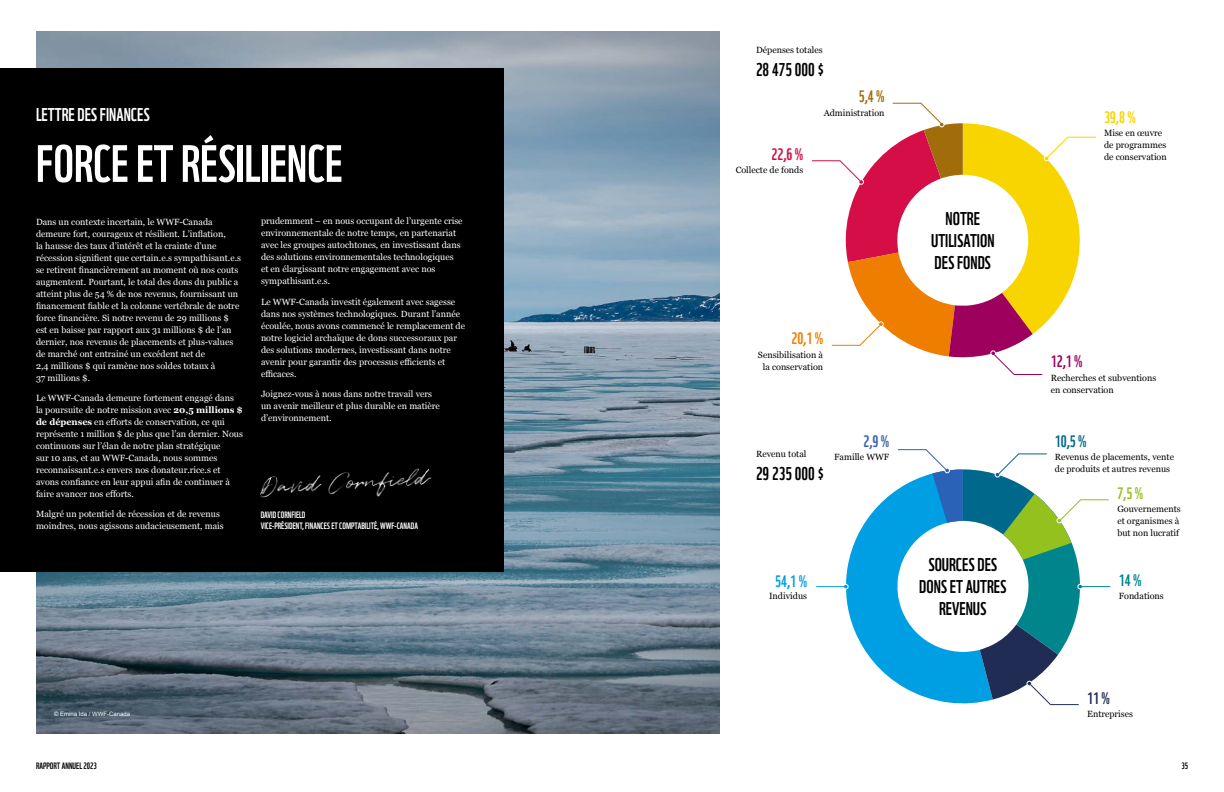
<style>
.page{position:relative;width:1224px;height:792px;background:#fff}
.page>*{position:absolute;margin:0;border:0;box-sizing:border-box;transform-origin:0 0}
.t1{font:51px "WWF";color:#fff}
.t2{font:18px/22px "WWF";color:#000;text-align:center}
.t3{font:18px "WWF";color:#fff}
.t4{font:16.1px "WWF";color:#f9d500}
.t5{font:16.1px "WWF";color:#9e005d}
.t6{font:16.1px "WWF";color:#ef7d00}
.t7{font:16.1px "WWF";color:#d60e47}
.t8{font:16.1px "WWF";color:#009fe3}
.t9{font:16.1px "WWF";color:#00688b}
.t10{font:16.1px "WWF";color:#a16d0b}
.t11{font:16.1px "WWF";color:#3862ab}
.t12{font:16.1px "WWF";color:#95c11f}
.t13{font:16.1px "WWF";color:#00858c}
.t14{font:16.1px "WWF";color:#212c55}
.t15{font:9px/12px "Georgia";color:#fff}
.t16{font:9px/12px "Georgia";color:#000}
.t17{font:9px/11px "WWF";color:#fff}
.t18{font:9px "WWF";color:#000}
.t19{font:6px "Arial";color:#fff}
.s1{font-weight:700}
</style>
<div class="page">
<img style="left:36px;top:31px;width:684px;height:703px">
<div style="left:0;top:68px;width:504px;height:504px;background:#000"></div>
<img style="left:260px;top:468px;width:172px;height:30px">
<svg style="left:812px;top:102px;width:284px;height:273px"></svg>
<svg style="left:816px;top:449px;width:294px;height:257px"></svg>
<p class="t16" style="left:756px;top:44px;width:68px">Dépenses totales</p>
<h2 class="t3" style="left:36px;top:101px;width:115px">LETTRE DES FINANCES</h2>
<h1 class="t1" style="left:36px;top:124px;width:308px">FORCE ET RÉSILIENCE</h1>
<p class="t15" style="left:36px;top:215px;width:207px">Dans un contexte incertain, le WWF-Canada demeure fort, courageux et résilient. L’inflation,<br>la hausse des taux d’intérêt et la crainte d’une récession signifient que certain.e.s sympathisant.e.s se retirent financièrement au moment où nos couts augmentent. Pourtant, le total des dons du public a atteint plus de 54 % de nos revenus, fournissant un financement fiable et la colonne vertébrale de notre force financière. Si notre revenu de 29 millions $ est en baisse par rapport aux 31 millions $ de l’an dernier, nos revenus de placements et plus-values de marché ont entrainé un excédent net de<br>2,4 millions $ qui ramène nos soldes totaux à<br>37 millions $.</p>
<p class="t15" style="left:36px;top:392px;width:208px">Le WWF-Canada demeure fortement engagé dans la poursuite de notre mission avec <span class="s1">20,5 millions $ de dépenses</span> en efforts de conservation, ce qui représente 1 million $ de plus que l’an dernier. Nous continuons sur l’élan de notre plan stratégique<br>sur 10 ans, et au WWF-Canada, nous sommes reconnaissant.e.s envers nos donateur.rice.s et avons confiance en leur appui afin de continuer à faire avancer nos efforts.</p>
<p class="t15" style="left:36px;top:508px;width:189px">Malgré un potentiel de récession et de revenus moindres, nous agissons audacieusement, mais</p>
<p class="t15" style="left:261px;top:215px;width:203px">prudemment – en nous occupant de l’urgente crise environnementale de notre temps, en partenariat avec les groupes autochtones, en investissant dans des solutions environnementales technologiques et en élargissant notre engagement avec nos sympathisant.e.s.</p>
<p class="t15" style="left:261px;top:295px;width:206px">Le WWF-Canada investit également avec sagesse dans nos systèmes technologiques. Durant l’année écoulée, nous avons commencé le remplacement de notre logiciel archaïque de dons successoraux par des solutions modernes, investissant dans notre avenir pour garantir des processus efficients et efficaces.</p>
<p class="t15" style="left:261px;top:388px;width:180px">Joignez-vous à nous dans notre travail vers un avenir meilleur et plus durable en matière d’environnement.</p>
<p class="t17" style="left:261px;top:508px;width:159px">DAVID CORNFIELD<br>VICE-PRÉSIDENT, FINANCES ET COMPTABILITÉ, WWF-CANADA</p>
<p class="t19" style="left:54px;top:710px;width:78px">© Emina Ida / WWF-Canada</p>
<h2 class="t2" style="left:756px;top:56px;width:70px">28 475 000 $</h2>
<h3 class="t7" style="left:772px;top:141px;width:33px">22,6 %</h3>
<p class="t16" style="left:736px;top:164px;width:69px">Collecte de fonds</p>
<h3 class="t10" style="left:859px;top:84px;width:27px">5,4 %</h3>
<p class="t16" style="left:824px;top:106px;width:62px">Administration</p>
<h3 class="t6" style="left:791px;top:326px;width:33px">20,1 %</h3>
<p class="t16" style="left:758px;top:348px;width:67px;text-align:center">Sensibilisation à la conservation</p>
<p class="t16" style="left:756px;top:448px;width:52px">Revenu total</p>
<h2 class="t2" style="left:756px;top:461px;width:70px">29 235 000 $</h2>
<h3 class="t11" style="left:864px;top:429px;width:27px">2,9 %</h3>
<p class="t16" style="left:834px;top:451px;width:57px">Famille WWF</p>
<h2 class="t2" style="left:931px;top:206px;width:65px">NOTRE<br>UTILISATION<br>DES FONDS</h2>
<h3 class="t8" style="left:775px;top:568px;width:33px">54,1 %</h3>
<p class="t16" style="left:769px;top:590px;width:39px">Individus</p>
<h2 class="t2" style="left:919px;top:552px;width:89px">SOURCES DES<br>DONS ET AUTRES<br>REVENUS</h2>
<h3 class="t4" style="left:1104px;top:104px;width:33px">39,8 %</h3>
<p class="t16" style="left:1104px;top:127px;width:64px">Mise en œuvre de programmes de conservation</p>
<h3 class="t5" style="left:1051px;top:349px;width:33px">12,1 %</h3>
<p class="t16" style="left:1051px;top:371px;width:107px">Recherches et subventions en conservation</p>
<h3 class="t9" style="left:1055px;top:429px;width:33px">10,5 %</h3>
<p class="t16" style="left:1055px;top:451px;width:121px">Revenus de placements, vente de produits et autres revenus</p>
<h3 class="t12" style="left:1117px;top:480px;width:27px">7,5 %</h3>
<p class="t16" style="left:1117px;top:503px;width:65px">Gouvernements et organismes à but non lucratif</p>
<h3 class="t13" style="left:1119px;top:567px;width:24px">14 %</h3>
<p class="t16" style="left:1119px;top:590px;width:47px">Fondations</p>
<h3 class="t14" style="left:1087px;top:685px;width:24px">11 %</h3>
<p class="t16" style="left:1087px;top:708px;width:47px">Entreprises</p>
<p class="t18" style="left:36px;top:759px;width:62px">RAPPORT ANNUEL 2023</p>
<p class="t18" style="left:1181px;top:759px;width:8px">35</p>
</div>
